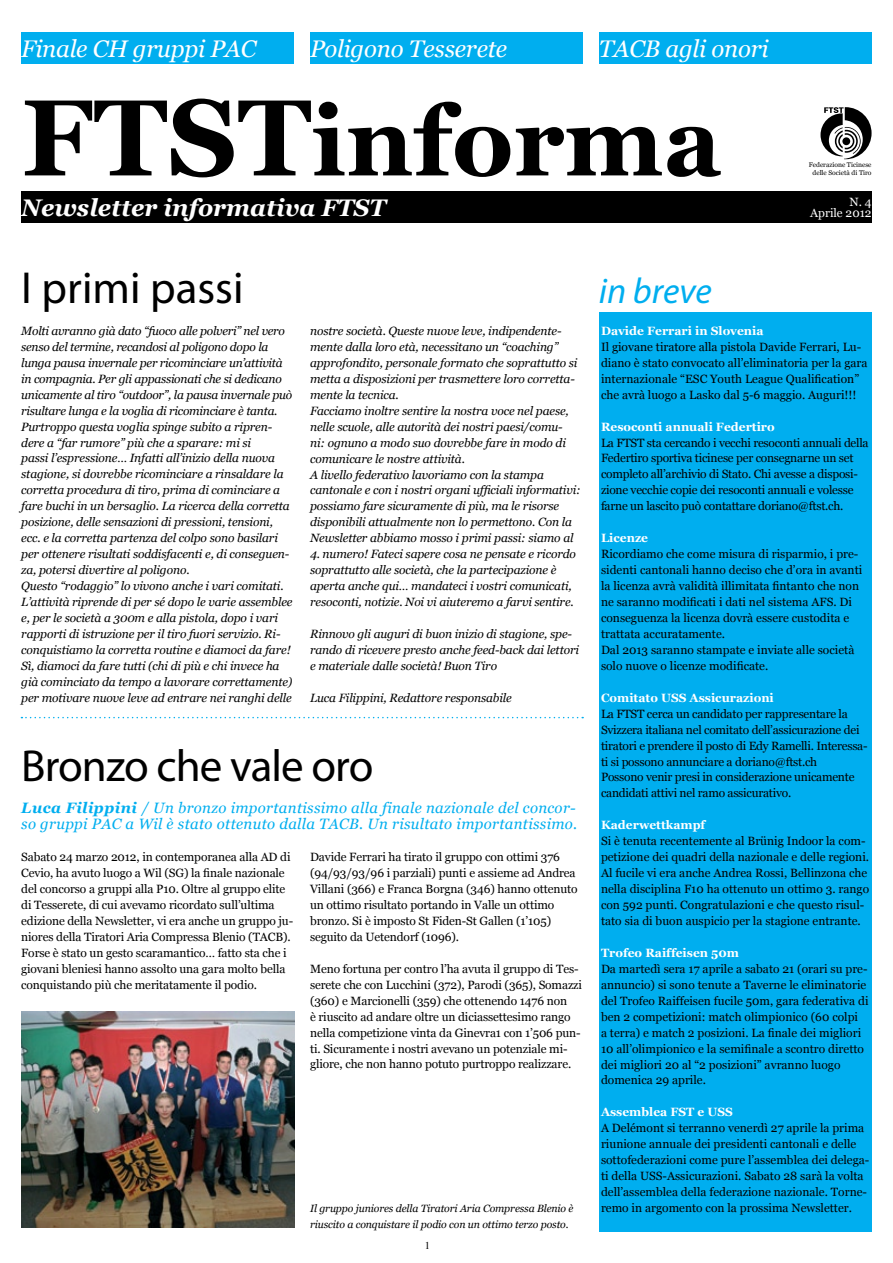
<style>
.page{position:relative;width:893px;height:1263px;background:#fff}
.page>*{position:absolute;margin:0;border:0;box-sizing:border-box;transform-origin:0 0}
.t1{font:700 97.5px "Georgia";color:#000}
.t2{font:45px "Myriad Pro";letter-spacing:-.02em;color:#000}
.t3{font:45px "Myriad Pro";color:#000}
.t4{font:italic 36px "Myriad Pro";color:#00aeef}
.t5{font:italic 24px "Georgia";letter-spacing:-.01em;color:#fff}
.t6{font:italic 700 24px "Georgia";color:#fff}
.t7{font:italic 15px/15.9px "Georgia";letter-spacing:.02em;color:#00aeef}
.t8{font:12px/15.9px "Georgia";letter-spacing:-.01em;color:#000}
.t9{font:italic 12px/15.9px "Georgia";letter-spacing:-.01em;color:#000}
.t10{font:700 12px "Georgia";color:#fff}
.t11{font:12px/10.5px "Georgia";color:#fff;text-align:right}
.t12{font:italic 10.5px/15.9px "Georgia";letter-spacing:-.01em;color:#000}
.t13{font:10.5px "Times";color:#000}
.t14{font:6.75px/8.1px "Georgia";color:#000;text-align:center}
.s1{font-size:108px}
.s2{font-weight:700}
</style>
<div class="page">
<div style="left:21px;top:191px;width:851px;height:32px;background:#000"></div>
<div style="left:599px;top:32px;width:272px;height:32px;background:#00aeef"></div>
<div style="left:21px;top:32px;width:273px;height:32px;background:#00aeef"></div>
<div style="left:310px;top:32px;width:273px;height:32px;background:#00aeef"></div>
<svg style="left:820px;top:107px;width:51px;height:52px"></svg>
<svg style="left:21px;top:717px;width:562px;height:1px"></svg>
<div style="left:599px;top:312px;width:272px;height:919px;background:#00aeef"></div>
<img style="left:21px;top:1012px;width:273px;height:216px">
<h3 class="t5" style="left:21px;top:33px;width:236px">Finale CH gruppi PAC</h3>
<h3 class="t5" style="left:310px;top:33px;width:199px">Poligono Tesserete</h3>
<h3 class="t5" style="left:599px;top:33px;width:171px">TACB agli onori</h3>
<h1 class="t1" style="left:21px;top:79px;width:702px"><span class="s1">FTST</span>informa</h1>
<h3 class="t6" style="left:21px;top:192px;width:366px">Newsletter informativa FTST</h3>
<h2 class="t3" style="left:21px;top:260px;width:224px">I primi passi</h2>
<h3 class="t4" style="left:599px;top:269px;width:114px">in breve</h3>
<p class="t14" style="left:809px;top:161px;width:64px">Federazione Ticinese delle Società di Tiro</p>
<p class="t11" style="left:810px;top:197px;width:63px">N. 4<br>Aprile 2012</p>
<p class="t9" style="left:21px;top:323px;width:273px">Molti avranno già dato “fuoco alle polveri” nel vero senso del termine, recandosi al poligono dopo la lunga pausa invernale per ricominciare un’attività in compagnia. Per gli appassionati che si dedicano unicamente al tiro “outdoor”, la pausa invernale può risultare lunga e la voglia di ricominciare è tanta.<br>Purtroppo questa voglia spinge subito a ripren&shy;dere a “far rumore” più che a sparare: mi si<br>passi l’espressione… Infatti all’inizio della nuova stagione, si dovrebbe ricominciare a rinsaldare la corretta procedura di tiro, prima di cominciare a fare buchi in un bersaglio. La ricerca della corretta posizione, delle sensazioni di pressioni, tensioni, ecc. e la corretta partenza del colpo sono basilari per ottenere risultati soddisfacenti e, di conseguen&shy;za, potersi divertire al poligono.<br>Questo “rodaggio” lo vivono anche i vari comitati.<br>L’attività riprende di per sé dopo le varie assemblee e, per le società a 300m e alla pistola, dopo i vari rapporti di istruzione per il tiro fuori servizio. Ri&shy;conquistiamo la corretta routine e diamoci da fare!<br>Sì, diamoci da fare tutti (chi di più e chi invece ha già cominciato da tempo a lavorare correttamente) per motivare nuove leve ad entrare nei ranghi delle</p>
<p class="t9" style="left:310px;top:323px;width:272px">nostre società. Queste nuove leve, indipendente&shy;mente dalla loro età, necessitano un “coaching” approfondito, personale formato che soprattutto si metta a disposizioni per trasmettere loro corretta&shy;mente la tecnica.<br>Facciamo inoltre sentire la nostra voce nel paese, nelle scuole, alle autorità dei nostri paesi/comu&shy;ni: ognuno a modo suo dovrebbe fare in modo di comunicare le nostre attività.<br>A livello federativo lavoriamo con la stampa cantonale e con i nostri organi ufficiali informativi: possiamo fare sicuramente di più, ma le risorse disponibili attualmente non lo permettono. Con la Newsletter abbiamo mosso i primi passi: siamo al</p>
<p class="t9" style="left:310px;top:546px;width:267px">4. numero! Fateci sapere cosa ne pensate e ricordo soprattutto alle società, che la partecipazione è aperta anche qui… mandateci i vostri comunicati, resoconti, notizie. Noi vi aiuteremo a farvi sentire.</p>
<p class="t9" style="left:310px;top:626px;width:270px">Rinnovo gli auguri di buon inizio di stagione, spe&shy;rando di ricevere presto anche feed-back dai lettori e materiale dalle società! Buon Tiro</p>
<p class="t9" style="left:310px;top:690px;width:203px">Luca Filippini, Redattore responsabile</p>
<h2 class="t2" style="left:21px;top:738px;width:354px">Bronzo che vale oro</h2>
<p class="t7" style="left:21px;top:800px;width:558px"><span class="s2">Luca Filippini</span> / Un bronzo importantissimo alla finale nazionale del concor&shy;so gruppi PAC a Wil è stato ottenuto dalla TACB. Un risultato importantissimo.</p>
<p class="t8" style="left:21px;top:849px;width:273px">Sabato 24 marzo 2012, in contemporanea alla AD di Cevio, ha avuto luogo a Wil (SG) la finale nazionale del concorso a gruppi alla P10. Oltre al gruppo elite di Tesserete, di cui avevamo ricordato sull’ultima edizione della Newsletter, vi era anche un gruppo ju&shy;niores della Tiratori Aria Compressa Blenio (TACB).<br>Forse è stato un gesto scaramantico… fatto sta che i giovani bleniesi hanno assolto una gara molto bella conquistando più che meritatamente il podio.</p>
<p class="t8" style="left:310px;top:849px;width:269px">Davide Ferrari ha tirato il gruppo con ottimi 376 (94/93/93/96 i parziali) punti e assieme ad Andrea Villani (366) e Franca Borgna (346) hanno ottenuto un ottimo risultato portando in Valle un ottimo bronzo. Si è imposto St Fiden-St Gallen (1’105) seguito da Uetendorf (1096).</p>
<p class="t8" style="left:310px;top:961px;width:273px">Meno fortuna per contro l’ha avuta il gruppo di Tes&shy;serete che con Lucchini (372), Parodi (365), Somazzi (360) e Marcionelli (359) che ottenendo 1476 non<br>è riuscito ad andare oltre un diciassettesimo rango nella competizione vinta da Ginevra1 con 1’506 pun&shy;ti. Sicuramente i nostri avevano un potenziale mi&shy;gliore, che non hanno potuto purtroppo realizzare.</p>
<p class="t12" style="left:310px;top:1200px;width:265px">Il gruppo juniores della Tiratori Aria Compressa Blenio è riuscito a conquistare il podio con un ottimo terzo posto.</p>
<p class="t13" style="left:425px;top:1236px;width:7px">1</p>
<p class="t10" style="left:601px;top:323px;width:164px">Davide Ferrari in Slovenia</p>
<p class="t8" style="left:601px;top:339px;width:268px">Il giovane tiratore alla pistola Davide Ferrari, Lu&shy;diano è stato convocato all’eliminatoria per la gara internazionale “ESC Youth League Qualification” che avrà luogo a Lasko dal 5-6 maggio. Auguri!!!</p>
<p class="t10" style="left:601px;top:419px;width:175px">Resoconti annuali Federtiro</p>
<p class="t8" style="left:601px;top:435px;width:269px">La FTST sta cercando i vecchi resoconti annuali della Federtiro sportiva ticinese per consegnarne un set completo all’archivio di Stato. Chi avesse a disposi&shy;zione vecchie copie dei resoconti annuali e volesse farne un lascito può contattare doriano@ftst.ch.</p>
<p class="t10" style="left:601px;top:530px;width:49px">Licenze</p>
<p class="t8" style="left:601px;top:546px;width:263px">Ricordiamo che come misura di risparmio, i pre&shy;sidenti cantonali hanno deciso che d’ora in avanti la licenza avrà validità illimitata fintanto che non ne saranno modificati i dati nel sistema AFS. Di conseguenza la licenza dovrà essere custodita e trattata accuratamente.<br>Dal 2013 saranno stampate e inviate alle società solo nuove o licenze modificate.</p>
<p class="t10" style="left:601px;top:690px;width:174px">Comitato USS Assicurazioni</p>
<p class="t8" style="left:601px;top:706px;width:268px">La FTST cerca un candidato per rappresentare la Svizzera italiana nel comitato dell’assicurazione dei tiratori e prendere il posto di Edy Ramelli. Interessa&shy;ti si possono annunciare a doriano@ftst.ch<br>Possono venir presi in considerazione unicamente candidati attivi nel ramo assicurativo.</p>
<p class="t10" style="left:601px;top:817px;width:106px">Kaderwettkampf</p>
<p class="t8" style="left:601px;top:833px;width:270px">Si è tenuta recentemente al Brünig Indoor la com&shy;petizione dei quadri della nazionale e delle regioni.<br>Al fucile vi era anche Andrea Rossi, Bellinzona che nella disciplina F10 ha ottenuto un ottimo 3. rango con 592 punti. Congratulazioni e che questo risul&shy;tato sia di buon auspicio per la stagione entrante.</p>
<p class="t10" style="left:601px;top:945px;width:139px">Trofeo Raiffeisen 50m</p>
<p class="t8" style="left:601px;top:961px;width:269px">Da martedì sera 17 aprile a sabato 21 (orari su pre&shy;annuncio) si sono tenute a Taverne le eliminatorie del Trofeo Raiffeisen fucile 50m, gara federativa di ben 2 competizioni: match olimpionico (60 colpi<br>a terra) e match 2 posizioni. La finale dei migliori 10 all’olimpionico e la semifinale a scontro diretto dei migliori 20 al “2 posizioni” avranno luogo domenica 29 aprile.</p>
<p class="t10" style="left:601px;top:1104px;width:133px">Assemblea FST e USS</p>
<p class="t8" style="left:601px;top:1120px;width:270px">A Delémont si terranno venerdì 27 aprile la prima riunione annuale dei presidenti cantonali e delle sottofederazioni come pure l’assemblea dei delega&shy;ti della USS-Assicurazioni. Sabato 28 sarà la volta dell’assemblea della federazione nazionale. Torne&shy;remo in argomento con la prossima Newsletter.</p>
</div>
